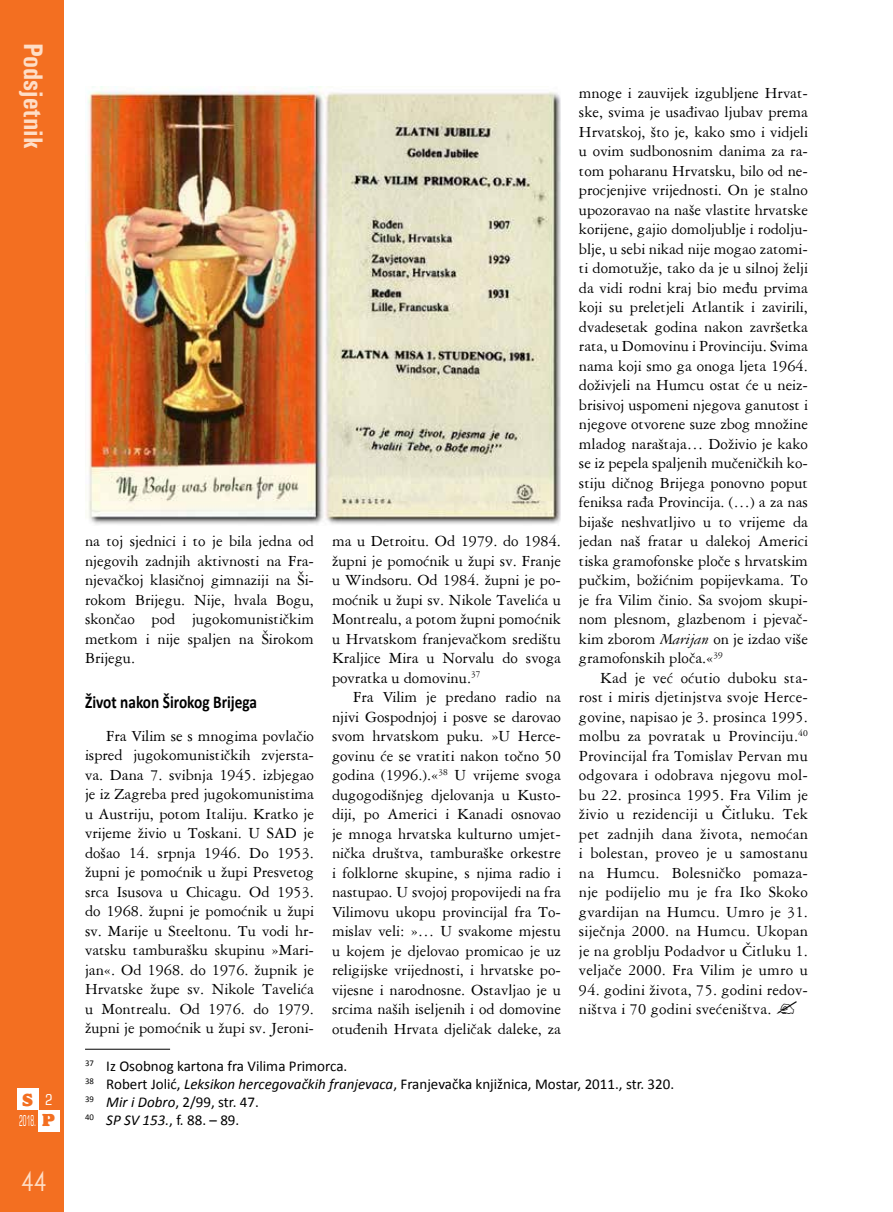
<style>
.page{position:relative;width:893px;height:1212px;background:#fff}
.page>*{position:absolute;margin:0;border:0;box-sizing:border-box;transform-origin:0 0}
.t1{font:700 condensed 27px "Univers";color:#fedec7}
.t2{font:27px "Andes";color:#fedec7}
.medjunaslov{font:700 18px "Calibri";color:#000;scale:.85 1}
.t3{font:800 18px "Alfredo";color:#f36f21}
.bt_11{font:16.5px/19.5px "American Garamond BT";color:#000;text-align:justify}
.Tekst_fusnote{font:15px "Calibri";color:#000}
.tekst_fusnote_crtica{font:15px "Calibri";color:#000}
.t4{font:condensed 15px "Square 721 BT";color:#fff;scale:.5 1}
.t5{font:condensed 15px "Square 721 BT";color:#fff}
.s1{font-family:"Alfredo";font-weight:800;font-stretch:normal;font-size:18px;color:#f36f21}
.s2{font-style:italic}
</style>
<div class="page">
<div style="left:0;top:0;width:64px;height:1212px;background:#f36f21"></div>
<div style="left:17px;top:1089px;width:21px;height:21px;background:#fff"></div>
<div style="left:38px;top:1110px;width:22px;height:21px;background:#fff"></div>
<img style="left:85px;top:87px;width:476px;height:438px">
<hr style="left:85px;top:1049px;width:85px;height:1px;background:#000">
<h1 class="t1" style="left:50px;top:43px;width:108px;rotate:90deg">Podsjetnik</h1>
<p class="t3" style="left:22px;top:1090px;width:12px">S</p>
<p class="t4" style="left:19px;top:1112px;width:73px">2018. <span class="s1">P</span></p>
<p class="t5" style="left:45px;top:1090px;width:9px">2</p>
<h1 class="t2" style="left:21px;top:1169px;width:26px">44</h1>
<p class="bt_11" style="left:85px;top:531px;width:230px">na toj sjednici i to je bila jedna od njegovih zadnjih aktivnosti na Fra&shy;njevačkoj klasičnoj gimnaziji na Ši&shy;rokom Brijegu. Nije, hvala Bogu, skončao pod jugokomunističkim metkom i nije spaljen na Širokom Brijegu.</p>
<p class="medjunaslov" style="left:85px;top:689px;width:204px">Život nakon Širokog Brijega</p>
<p class="bt_11" style="left:85px;top:725px;width:230px;text-indent:21px">Fra Vilim se s mnogima povlačio ispred jugokomunističkih zvjersta&shy;va. Dana 7. svibnja 1945. izbjegao je iz Zagreba pred jugokomunistima u Austriju, potom Italiju. Kratko je vrijeme živio u Toskani. U SAD je došao 14. srpnja 1946. Do 1953. župni je pomoćnik u župi Presvetog srca Isusova u Chicagu. Od 1953. do 1968. župni je pomoćnik u župi sv. Marije u Steeltonu. Tu vodi hr&shy;vatsku tamburašku skupinu »Mari&shy;jan«. Od 1968. do 1976. župnik je Hrvatske župe sv. Nikole Tavelića u Montrealu. Od 1976. do 1979. župni je pomoćnik u župi sv. Jeroni-</p>
<p class="bt_11" style="left:332px;top:531px;width:230px">ma u Detroitu. Od 1979. do 1984. župni je pomoćnik u župi sv. Franje u Windsoru. Od 1984. župni je po&shy;moćnik u župi sv. Nikole Tavelića u Montrealu, a potom župni pomoćnik u Hrvatskom franjevačkom središtu Kraljice Mira u Norvalu do svoga povratka u domovinu.<sup>37</sup></p>
<p class="bt_11" style="left:332px;top:687px;width:230px;text-indent:21px">Fra Vilim je predano radio na njivi Gospodnjoj i posve se darovao svom hrvatskom puku. »U Herce&shy;govinu će se vratiti nakon točno 50 godina (1996.).«<sup>38</sup> U vrijeme svoga dugogodišnjeg djelovanja u Kusto&shy;diji, po Americi i Kanadi osnovao je mnoga hrvatska kulturno umjet&shy;nička društva, tamburaške orkestre i folklorne skupine, s njima radio i nastupao. U svojoj propovijedi na fra Vilimovu ukopu provincijal fra To&shy;mislav veli: »… U svakome mjestu u kojem je djelovao promicao je uz religijske vrijednosti, i hrvatske po&shy;vijesne i narodnosne. Ostavljao je u srcima naših iseljenih i od domovine otuđenih Hrvata djeličak daleke, za</p>
<p class="bt_11" style="left:579px;top:83px;width:230px">mnoge i zauvijek izgubljene Hrvat&shy;ske, svima je usađivao ljubav prema Hrvatskoj, što je, kako smo i vidjeli u ovim sudbonosnim danima za ra&shy;tom poharanu Hrvatsku, bilo od ne&shy;procjenjive vrijednosti. On je stalno upozoravao na naše vlastite hrvatske korijene, gajio domoljublje i rodolju&shy;blje, u sebi nikad nije mogao zatomi&shy;ti domotužje, tako da je u silnoj želji da vidi rodni kraj bio među prvima koji su preletjeli Atlantik i zavirili, dvadesetak godina nakon završetka rata, u Domovinu i Provinciju. Svima nama koji smo ga onoga ljeta 1964. doživjeli na Humcu ostat će u neiz&shy;brisivoj uspomeni njegova ganutost i njegove otvorene suze zbog množine mladog naraštaja… Doživio je kako se iz pepela spaljenih mučeničkih ko&shy;stiju dičnog Brijega ponovno poput feniksa rađa Provincija. (…) a za nas bijaše neshvatljivo u to vrijeme da jedan naš fratar u dalekoj Americi tiska gramofonske ploče s hrvatskim pučkim, božićnim popijevkama. To je fra Vilim činio. Sa svojom skupi&shy;nom plesnom, glazbenom i pjevač&shy;kim zborom <span class="s2">Marijan</span> on je izdao više gramofonskih ploča.«<sup>39</sup></p>
<p class="bt_11" style="left:579px;top:667px;width:230px;text-indent:21px">Kad je već oćutio duboku sta&shy;rost i miris djetinjstva svoje Herce&shy;govine, napisao je 3. prosinca 1995. molbu za povratak u Provinciju.<sup>40<br></sup>Provincijal fra Tomislav Pervan mu odgovara i odobrava njegovu mol&shy;bu 22. prosinca 1995. Fra Vilim je živio u rezidenciji u Čitluku. Tek pet zadnjih dana života, nemoćan i bolestan, proveo je u samostanu na Humcu. Bolesničko pomaza&shy;nje podijelio mu je fra Iko Skoko gvardijan na Humcu. Umro je 31. siječnja 2000. na Humcu. Ukopan je na groblju Podadvor u Čitluku 1. veljače 2000. Fra Vilim je umro u</p>
<p class="bt_11" style="left:579px;top:980px;width:230px">94. godini života, 75. godini redov&shy;ništva i 70 godini svećeništva.</p>
<p class="tekst_fusnote_crtica" style="left:85px;top:1056px;width:264px"><sup>37</sup> Iz Osobnog kartona fra Vilima Primorca.</p>
<p class="Tekst_fusnote" style="left:85px;top:1074px;width:591px"><sup>38</sup> Robert Jolić, <span class="s2">Leksikon hercegovačkih franjevaca</span>, Franjevačka knjižnica, Mostar, 2011., str. 320.</p>
<p class="Tekst_fusnote" style="left:85px;top:1092px;width:175px"><sup>39</sup> <span class="s2">Mir i Dobro</span>, 2/99, str. 47.</p>
<p class="Tekst_fusnote" style="left:85px;top:1110px;width:156px"><sup>40</sup> <span class="s2">SP SV 153.</span>, f. 88. – 89.</p>
</div>
